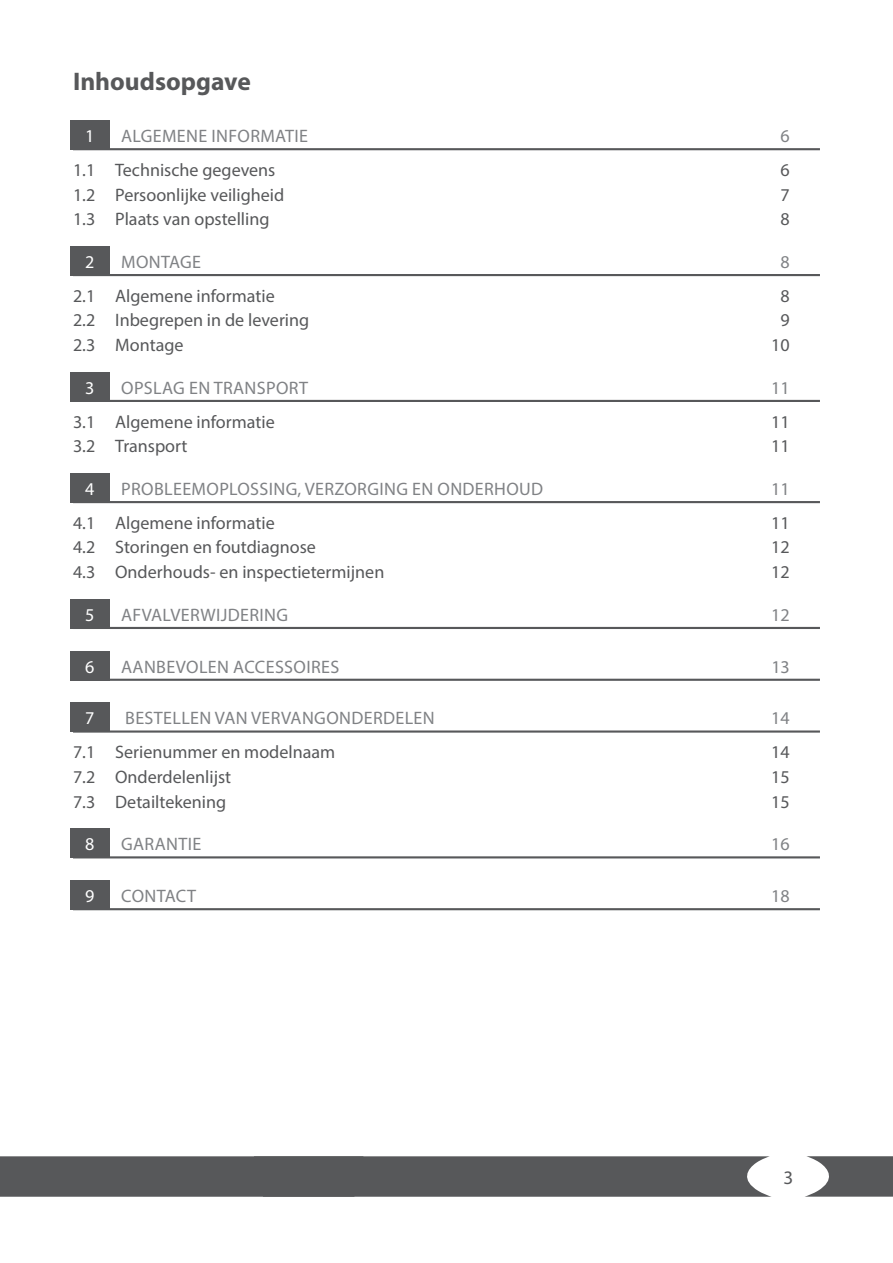
<style>
.page{position:relative;width:893px;height:1263px;background:#fff}
.page>*{position:absolute;margin:0;border:0;box-sizing:border-box;transform-origin:0 0}
.Sonderüberschrift_IV{font:700 25.5px "Myriad Pro";color:#57585a}
.t1{font:19.2px "Myriad Pro";color:#57585a}
.t2{font:18px "Myriad Pro";color:#57585a}
.t3{font:18px "Myriad Pro";letter-spacing:.02em;color:#808285}
.t4{font:18px "Myriad Pro";color:#fff}
</style>
<div class="page">
<svg style="left:0;top:1156px;width:771px;height:41px;background:#5c5d5f"></svg>
<svg style="left:805px;top:1156px;width:88px;height:41px"></svg>
<div style="left:70px;top:120px;width:39px;height:30px;background:#57585a"></div>
<hr style="left:73px;top:148px;width:747px;height:2px;background:#57585a">
<div style="left:70px;top:246px;width:39px;height:29px;background:#57585a"></div>
<hr style="left:73px;top:274px;width:747px;height:2px;background:#57585a">
<div style="left:70px;top:372px;width:39px;height:29px;background:#57585a"></div>
<hr style="left:73px;top:400px;width:747px;height:2px;background:#57585a">
<div style="left:70px;top:473px;width:39px;height:29px;background:#57585a"></div>
<hr style="left:73px;top:501px;width:747px;height:2px;background:#57585a">
<div style="left:70px;top:599px;width:39px;height:29px;background:#57585a"></div>
<hr style="left:73px;top:627px;width:747px;height:2px;background:#57585a">
<div style="left:70px;top:651px;width:39px;height:29px;background:#57585a"></div>
<hr style="left:73px;top:679px;width:747px;height:2px;background:#57585a">
<div style="left:70px;top:703px;width:39px;height:29px;background:#57585a"></div>
<hr style="left:73px;top:730px;width:747px;height:3px;background:#57585a">
<div style="left:70px;top:829px;width:39px;height:29px;background:#57585a"></div>
<hr style="left:73px;top:856px;width:747px;height:2px;background:#57585a">
<div style="left:70px;top:880px;width:39px;height:30px;background:#57585a"></div>
<hr style="left:73px;top:908px;width:747px;height:2px;background:#57585a">
<p class="Sonderüberschrift_IV" style="left:73px;top:65px;width:179px">Inhoudsopgave</p>
<p class="t4" style="left:85px;top:125px;width:11px">1</p>
<p class="t3" style="left:121px;top:125px;width:188px">ALGEMENE INFORMATIE</p>
<p class="t3" style="left:781px;top:125px;width:11px">6</p>
<p class="t2" style="left:73px;top:159px;width:204px">1.1 Technische gegevens</p>
<p class="t2" style="left:781px;top:159px;width:11px">6</p>
<p class="t2" style="left:73px;top:183px;width:213px">1.2 Persoonlijke veiligheid</p>
<p class="t2" style="left:781px;top:183px;width:11px">7</p>
<p class="t2" style="left:73px;top:208px;width:198px">1.3 Plaats van opstelling</p>
<p class="t2" style="left:781px;top:208px;width:11px">8</p>
<p class="t4" style="left:85px;top:251px;width:11px">2</p>
<p class="t3" style="left:121px;top:251px;width:81px">MONTAGE</p>
<p class="t3" style="left:781px;top:251px;width:11px">8</p>
<p class="t2" style="left:73px;top:285px;width:203px">2.1 Algemene informatie</p>
<p class="t2" style="left:781px;top:285px;width:11px">8</p>
<p class="t2" style="left:73px;top:309px;width:238px">2.2 Inbegrepen in de levering</p>
<p class="t2" style="left:781px;top:309px;width:11px">9</p>
<p class="t2" style="left:73px;top:334px;width:112px">2.3 Montage</p>
<p class="t2" style="left:771px;top:334px;width:20px">10</p>
<p class="t4" style="left:85px;top:377px;width:11px">3</p>
<p class="t3" style="left:121px;top:377px;width:188px">OPSLAG EN TRANSPORT</p>
<p class="t3" style="left:771px;top:377px;width:20px">11</p>
<p class="t2" style="left:73px;top:410px;width:203px">3.1 Algemene informatie</p>
<p class="t2" style="left:771px;top:410px;width:20px">11</p>
<p class="t2" style="left:73px;top:435px;width:116px">3.2 Transport</p>
<p class="t2" style="left:771px;top:435px;width:20px">11</p>
<p class="t4" style="left:85px;top:478px;width:11px">4</p>
<p class="t3" style="left:121px;top:478px;width:424px">PROBLEEMOPLOSSING, VERZORGING EN ONDERHOUD</p>
<p class="t3" style="left:771px;top:478px;width:20px">11</p>
<p class="t2" style="left:73px;top:512px;width:203px">4.1 Algemene informatie</p>
<p class="t2" style="left:771px;top:512px;width:20px">11</p>
<p class="t2" style="left:73px;top:536px;width:244px">4.2 Storingen en foutdiagnose</p>
<p class="t2" style="left:771px;top:536px;width:20px">12</p>
<p class="t2" style="left:73px;top:561px;width:313px">4.3 Onderhouds- en inspectietermijnen</p>
<p class="t2" style="left:771px;top:561px;width:20px">12</p>
<p class="t4" style="left:85px;top:604px;width:11px">5</p>
<p class="t3" style="left:121px;top:604px;width:168px">AFVALVERWIJDERING</p>
<p class="t3" style="left:771px;top:604px;width:20px">12</p>
<p class="t4" style="left:85px;top:655px;width:11px">6</p>
<p class="t3" style="left:121px;top:655px;width:220px">AANBEVOLEN ACCESSOIRES</p>
<p class="t3" style="left:771px;top:655px;width:20px">13</p>
<p class="t4" style="left:85px;top:707px;width:11px">7</p>
<p class="t3" style="left:125px;top:707px;width:311px">BESTELLEN VAN VERVANGONDERDELEN</p>
<p class="t3" style="left:771px;top:707px;width:20px">14</p>
<p class="t2" style="left:73px;top:741px;width:264px">7.1 Serienummer en modelnaam</p>
<p class="t2" style="left:771px;top:741px;width:20px">14</p>
<p class="t2" style="left:73px;top:766px;width:160px">7.2 Onderdelenlijst</p>
<p class="t2" style="left:771px;top:766px;width:20px">15</p>
<p class="t2" style="left:73px;top:790px;width:155px">7.3 Detailtekening</p>
<p class="t2" style="left:771px;top:790px;width:20px">15</p>
<p class="t4" style="left:85px;top:833px;width:11px">8</p>
<p class="t3" style="left:121px;top:833px;width:82px">GARANTIE</p>
<p class="t3" style="left:771px;top:833px;width:20px">16</p>
<p class="t4" style="left:85px;top:885px;width:11px">9</p>
<p class="t3" style="left:121px;top:885px;width:76px">CONTACT</p>
<p class="t3" style="left:771px;top:885px;width:20px">18</p>
<p class="t1" style="left:784px;top:1166px;width:11px">3</p>
</div>
